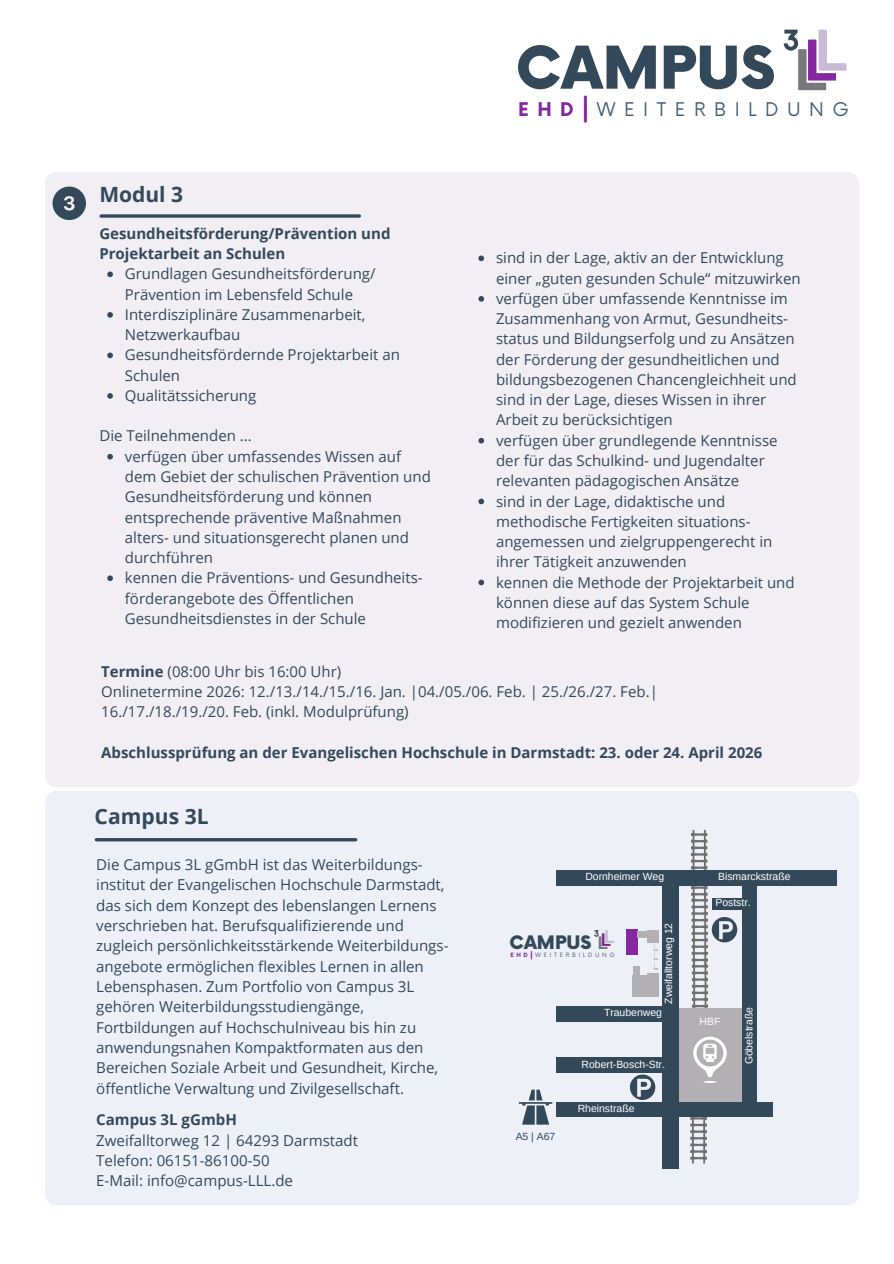
<style>
.page{position:relative;width:894px;height:1264px;background:#fff}
.page>*{position:absolute;margin:0;border:0;box-sizing:border-box;transform-origin:0 0}
.t1{font:900 57.45px "Now";color:#33495a}
.t2{font:700 29.7px "Now";color:#85289f}
.t3{font:700 21.15px "Open Sans";color:#33495a}
.t4{font:700 21px "Open Sans";color:#33495a}
.t5{font:18.45px "Now";letter-spacing:.46em;color:#426076}
.t6{font:900 18.15px "Now";color:#33495a}
.t7{font:15px/20.2px "Open Sans";color:#33495a}
.t8{font:700 15px/20.2px "Open Sans";color:#33495a}
.t9{font:10.35px "Arimo";color:#fff}
.t10{font:10.35px "Arimo";color:#33495a}
.t11{font:700 9.3px "Now";color:#85289f}
.t12{font:5.85px "Now";letter-spacing:.46em;color:#426076}
.s1{font-weight:700;color:#85289f}
.s2{font-weight:700}
</style>
<div class="page">
<svg style="left:783px;top:30px;width:63px;height:60px"></svg>
<div style="left:45px;top:172px;width:813px;height:615px;background:#f1eef4;border-radius:11px"></div>
<svg style="left:52px;top:186px;width:34px;height:34px"></svg>
<svg style="left:101px;top:214px;width:258px;height:4px"></svg>
<svg style="left:107px;top:271px;width:6px;height:6px"></svg>
<svg style="left:107px;top:312px;width:6px;height:6px"></svg>
<svg style="left:107px;top:352px;width:6px;height:6px"></svg>
<svg style="left:107px;top:393px;width:6px;height:6px"></svg>
<svg style="left:107px;top:454px;width:6px;height:5px"></svg>
<svg style="left:107px;top:575px;width:6px;height:6px"></svg>
<svg style="left:478px;top:255px;width:6px;height:6px"></svg>
<svg style="left:478px;top:296px;width:6px;height:6px"></svg>
<svg style="left:478px;top:438px;width:6px;height:5px"></svg>
<svg style="left:478px;top:498px;width:6px;height:6px"></svg>
<svg style="left:478px;top:579px;width:6px;height:6px"></svg>
<div style="left:45px;top:790px;width:813px;height:415px;background:#eef0f8;border-radius:11px"></div>
<svg style="left:594px;top:930px;width:19px;height:18px"></svg>
<div style="left:677px;top:1008px;width:65px;height:98px;background:#b2b0b2"></div>
<div style="left:556px;top:1102px;width:215px;height:14px;background:#33495a"></div>
<svg style="left:518px;top:1089px;width:34px;height:35px"></svg>
<div style="left:661px;top:884px;width:17px;height:284px;background:#33495a"></div>
<div style="left:556px;top:870px;width:280px;height:15px;background:#33495a"></div>
<div style="left:556px;top:1057px;width:105px;height:15px;background:#33495a"></div>
<div style="left:556px;top:1005px;width:105px;height:16px;background:#33495a"></div>
<div style="left:632px;top:966px;width:7px;height:30px;background:#b2b0b2"></div>
<div style="left:632px;top:975px;width:24px;height:21px;background:#b2b0b2"></div>
<div style="left:626px;top:929px;width:11px;height:26px;background:#85289f"></div>
<div style="left:647px;top:929px;width:11px;height:13px;background:#b2b0b2"></div>
<div style="left:636px;top:931px;width:12px;height:6px;background:#b2b0b2"></div>
<div style="left:646px;top:973px;width:12px;height:23px;background:#b2b0b2"></div>
<svg style="left:653px;top:943px;width:4px;height:26px"></svg>
<svg style="left:629px;top:1074px;width:26px;height:25px"></svg>
<div style="left:742px;top:884px;width:15px;height:218px;background:#33495a"></div>
<svg style="left:690px;top:830px;width:47px;height:333px"></svg>
<div style="left:711px;top:898px;width:43px;height:11px;background:#33495a"></div>
<hr style="left:96px;top:838px;width:259px;height:3px;background:#33495a">
<p class="t4" style="left:99px;top:180px;width:85px">Modul 3</p>
<h2 class="t8" style="left:99px;top:223px;width:292px">Gesundheitsförderung/Prävention und<br>Projektarbeit an Schulen</h2>
<p class="t7" style="left:125px;top:263px;width:252px">Grundlagen Gesundheitsförderung/<br>Prävention im Lebensfeld Schule</p>
<h4 class="t7" style="left:125px;top:304px;width:242px">Interdisziplinäre Zusammenarbeit,<br>Netzwerkaufbau</h4>
<p class="t7" style="left:125px;top:344px;width:276px">Gesundheitsfördernde Projektarbeit an<br>Schulen</p>
<p class="t7" style="left:125px;top:385px;width:133px">Qualitätssicherung</p>
<p class="t7" style="left:99px;top:425px;width:154px">Die Teilnehmenden ...</p>
<p class="t7" style="left:125px;top:446px;width:307px">verfügen über umfassendes Wissen auf dem Gebiet der schulischen Prävention und Gesundheitsförderung und können entsprechende präventive Maßnahmen alters- und situationsgerecht planen und durchführen</p>
<h5 class="t7" style="left:125px;top:567px;width:299px">kennen die Präventions- und Gesundheits&shy;förderangebote des Öffentlichen<br>Gesundheitsdienstes in der Schule</h5>
<h1 class="t1" style="left:515px;top:37px;width:261px">CAMPUS</h1>
<p class="t2" style="left:580px;top:92px;width:11px">|</p>
<p class="t5" style="left:518px;top:99px;width:332px"><span class="s1">EHD|</span>WEITERBILDUNG</p>
<p class="t7" style="left:496px;top:247px;width:306px">sind in der Lage, aktiv an der Entwicklung einer „guten gesunden Schule“ mitzuwirken</p>
<p class="t7" style="left:496px;top:288px;width:302px">verfügen über umfassende Kenntnisse im Zusammenhang von Armut, Gesundheits&shy;status und Bildungserfolg und zu Ansätzen der Förderung der gesundheitlichen und bildungsbezogenen Chancengleichheit und sind in der Lage, dieses Wissen in ihrer Arbeit zu berücksichtigen</p>
<p class="t7" style="left:496px;top:430px;width:283px">verfügen über grundlegende Kenntnisse der für das Schulkind- und Jugendalter relevanten pädagogischen Ansätze</p>
<p class="t7" style="left:496px;top:490px;width:278px">sind in der Lage, didaktische und methodische Fertigkeiten situations&shy;angemessen und zielgruppengerecht in ihrer Tätigkeit anzuwenden</p>
<p class="t7" style="left:496px;top:571px;width:300px">kennen die Methode der Projektarbeit und können diese auf das System Schule modifizieren und gezielt anwenden</p>
<p class="t7" style="left:101px;top:661px;width:558px"><span class="s2">Termine</span> (08:00 Uhr bis 16:00 Uhr)<br>Onlinetermine 2026: 12./13./14./15./16. Jan. |04./05./06. Feb. | 25./26./27. Feb.|<br>16./17./18./19./20. Feb. (inkl. Modulprüfung)</p>
<p class="t8" style="left:101px;top:742px;width:662px">Abschlussprüfung an der Evangelischen Hochschule in Darmstadt: 23. oder 24. April 2026</p>
<p class="t3" style="left:95px;top:801px;width:115px">Campus 3L</p>
<p class="t7" style="left:96px;top:854px;width:354px">Die Campus 3L gGmbH ist das Weiterbildungs&shy;institut der Evangelischen Hochschule Darmstadt, das sich dem Konzept des lebenslangen Lernens verschrieben hat. Berufsqualifizierende und zugleich persönlichkeitsstärkende Weiterbildungs&shy;angebote ermöglichen flexibles Lernen in allen Lebensphasen. Zum Portfolio von Campus 3L gehören Weiterbildungsstudiengänge, Fortbildungen auf Hochschulniveau bis hin zu anwendungsnahen Kompaktformaten aus den Bereichen Soziale Arbeit und Gesundheit, Kirche, öffentliche Verwaltung und Zivilgesellschaft.</p>
<p class="t7" style="left:96px;top:1109px;width:263px"><span class="s2">Campus 3L gGmbH<br></span>Zweifalltorweg 12 | 64293 Darmstadt<br>Telefon: 06151-86100-50<br>E-Mail: info@campus-LLL.de</p>
<h5 class="t9" style="left:585px;top:871px;width:80px">Dornheimer Weg</h5>
<h4 class="t6" style="left:509px;top:932px;width:83px">CAMPUS</h4>
<p class="t11" style="left:530px;top:949px;width:5px">|</p>
<h5 class="t12" style="left:510px;top:952px;width:106px"><span class="s1">EHD|</span>WEITERBILDUNG</h5>
<h2 class="t9" style="left:662px;top:1003px;width:83px;rotate:-90deg">Zweifalltorweg 12</h2>
<p class="t9" style="left:604px;top:1007px;width:59px">Traubenweg</p>
<p class="t9" style="left:581px;top:1058px;width:85px">Robert-Bosch-Str.</p>
<p class="t10" style="left:515px;top:1130px;width:41px">A5 | A67</p>
<p class="t9" style="left:577px;top:1102px;width:58px">Rheinstraße</p>
<p class="t9" style="left:718px;top:871px;width:74px">Bismarckstraße</p>
<p class="t9" style="left:715px;top:896px;width:37px">Poststr.</p>
<p class="t9" style="left:699px;top:1015px;width:22px">HBF</p>
<p class="t9" style="left:743px;top:1064px;width:59px;rotate:-90deg">Göbelstraße</p>
</div>
